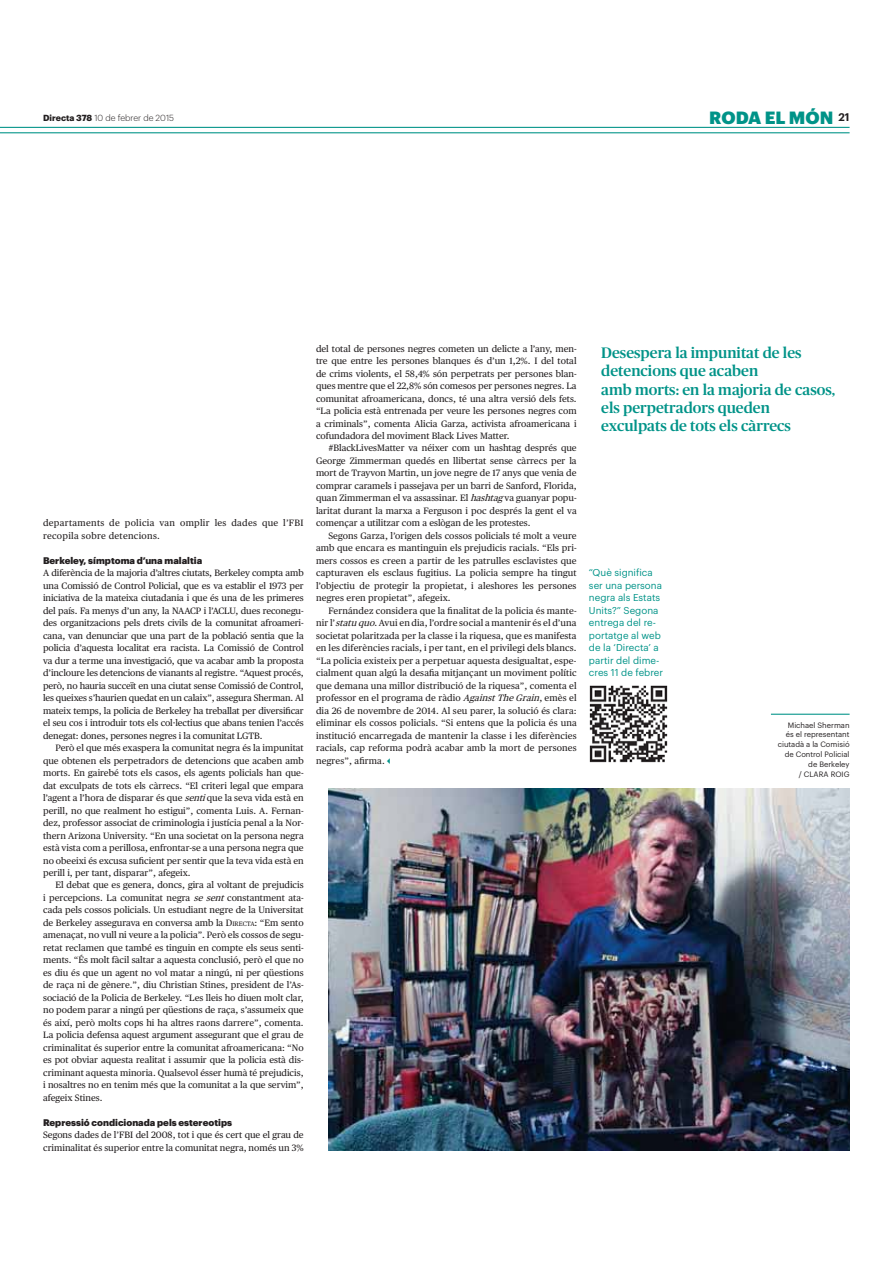
<style>
.page{position:relative;width:893px;height:1263px;background:#fff}
.page>*{position:absolute;margin:0;border:0;box-sizing:border-box;transform-origin:0 0}
.t1{font:900 17.4px "Graphik";letter-spacing:.005em;color:#009388}
.t2{font:500 15.15px/18.3px "Publico";color:#009388}
.t3{font:9.75px/12.5px "Graphik";color:#009388}
.t4{font:900 9.45px "Graphik";color:#231f20}
.t5{font:9.3px/12.5px "Publico Text";color:#231f20;text-align:justify}
.t6{font:9.3px/12.5px "Publico Text";letter-spacing:.03em;color:#231f20}
.t7{font:300 8.7px "Graphik";color:#231f20}
.t8{font:7.65px/9.8px "Graphik";color:#231f20;text-align:right}
.s1{font-weight:700}
.s2{font-style:italic}
.s3{font-style:inherit}
.s4{font-size:6.45px}
</style>
<div class="page">
<hr style="left:0;top:127px;width:849px;height:1px;background:#009388">
<hr style="left:0;top:132px;width:849px;height:1px;background:#009388">
<img style="left:328px;top:789px;width:521px;height:362px">
<hr style="left:771px;top:714px;width:78px;height:1px;background:#009388">
<img style="left:589px;top:685px;width:79px;height:78px">
<p class="t7" style="left:43px;top:114px;width:132px"><span class="s1">Directa 378</span> 10 de febrer de 2015</p>
<h1 class="t1" style="left:709px;top:111px;width:142px">RODA EL MÓN <sup>21</sup></h1>
<p class="t6" style="left:43px;top:518px;width:262px">departaments de policia van omplir les dades que l’FBI recopila sobre detencions.</p>
<p class="t4" style="left:43px;top:557px;width:161px">Berkeley, símptoma d’una malaltia</p>
<p class="t5" style="left:43px;top:568px;width:262px">A diferència de la majoria d’altres ciutats, Berkeley compta amb una Comissió de Control Policial, que es va establir el 1973 per iniciativa de la mateixa ciutadania i que és una de les primeres del país. Fa menys d’un any, la NAACP i l’ACLU, dues reconegu&shy;des organitzacions pels drets civils de la comunitat afroameri&shy;cana, van denunciar que una part de la població sentia que la policia d’aquesta localitat era racista. La Comissió de Control va dur a terme una investigació, que va acabar amb la proposta d’incloure les detencions de vianants al registre. “Aquest procés, però, no hauria succeït en una ciutat sense Comissió de Control, les queixes s’haurien quedat en un calaix”, assegura Sherman. Al mateix temps, la policia de Berkeley ha treballat per diversificar el seu cos i introduir tots els col·lectius que abans tenien l’accés denegat: dones, persones negres i la comunitat LGTB.</p>
<p class="t5" style="left:43px;top:742px;width:262px;text-indent:12px">Però el que més exaspera la comunitat negra és la impunitat que obtenen els perpetradors de detencions que acaben amb morts. En gairebé tots els casos, els agents policials han que&shy;dat exculpats de tots els càrrecs. “El criteri legal que empara l’agent a l’hora de disparar és que <span class="s2">senti</span>que la seva vida està en perill, no que realment ho estigui”, comenta Luis. A. Fernan&shy;dez, professor associat de criminologia i justícia penal a la Nor&shy;thern Arizona University. “En una societat on la persona negra està vista com a perillosa, enfrontar-se a una persona negra que no obeeixi és excusa suficient per sentir que la teva vida està en perill i, per tant, disparar”, afegeix.</p>
<p class="t5" style="left:43px;top:880px;width:262px;text-indent:12px">El debat que es genera, doncs, gira al voltant de prejudicis i percepcions. La comunitat negra <span class="s2">se sent</span> constantment ata&shy;cada pels cossos policials. Un estudiant negre de la Universitat de Berkeley assegurava en conversa amb la <span class="s3">D</span><span class="s4">IRECTA</span>: “Em sento amenaçat, no vull ni veure a la policia”. Però els cossos de segu&shy;retat reclamen que també es tinguin en compte els seus senti&shy;ments. “És molt fàcil saltar a aquesta conclusió, però el que no es diu és que un agent no vol matar a ningú, ni per qüestions de raça ni de gènere.”, diu Christian Stines, president de l’As&shy;sociació de la Policia de Berkeley. “Les lleis ho diuen molt clar, no podem parar a ningú per qüestions de raça, s’assumeix que és així, però molts cops hi ha altres raons darrere”, comenta.<br>La policia defensa aquest argument assegurant que el grau de criminalitat és superior entre la comunitat afroamericana: “No es pot obviar aquesta realitat i assumir que la policia està dis&shy;criminant aquesta minoria. Qualsevol ésser humà té prejudicis, i nosaltres no en tenim més que la comunitat a la que servim”, afegeix Stines.</p>
<p class="t4" style="left:43px;top:1118px;width:190px">Repressió condicionada pels estereotips</p>
<p class="t5" style="left:43px;top:1129px;width:262px">Segons dades de l’FBI del 2008, tot i que és cert que el grau de criminalitat és superior entre la comunitat negra, només un 3%</p>
<p class="t5" style="left:316px;top:343px;width:262px">del total de persones negres cometen un delicte a l’any, men&shy;tre que entre les persones blanques és d’un 1,2%. I del total de crims violents, el 58,4% són perpetrats per persones blan&shy;ques mentre que el 22,8% són comesos per persones negres. La comunitat afroamericana, doncs, té una altra versió dels fets. “La policia està entrenada per veure les persones negres com a criminals”, comenta Alicia Garza, activista afroamericana i cofundadora del moviment Black Lives Matter.</p>
<p class="t5" style="left:316px;top:443px;width:262px;text-indent:12px">#BlackLivesMatter va néixer com un hashtag després que George Zimmerman quedés en llibertat sense càrrecs per la mort de Trayvon Martin, un jove negre de 17 anys que venia de comprar caramels i passejava per un barri de Sanford, Florida, quan Zimmerman el va assassinar. El <span class="s2">hashtag</span> va guanyar popu&shy;laritat durant la marxa a Ferguson i poc després la gent el va començar a utilitzar com a eslògan de les protestes.</p>
<p class="t5" style="left:316px;top:530px;width:262px;text-indent:12px">Segons Garza, l’origen dels cossos policials té molt a veure amb que encara es mantinguin els prejudicis racials. “Els pri&shy;mers cossos es creen a partir de les patrulles esclavistes que capturaven els esclaus fugitius. La policia sempre ha tingut l’objectiu de protegir la propietat, i aleshores les persones negres eren propietat”, afegeix.</p>
<p class="t5" style="left:316px;top:605px;width:262px;text-indent:12px">Fernández considera que la finalitat de la policia és mante&shy;nir l’<span class="s2">statu quo</span>. Avui en dia, l’ordre social a mantenir és el d’una societat polaritzada per la classe i la riquesa, que es manifesta en les diferències racials, i per tant, en el privilegi dels blancs. “La policia existeix per a perpetuar aquesta desigualtat, espe&shy;cialment quan algú la desafia mitjançant un moviment polític que demana una millor distribució de la riquesa”, comenta el professor en el programa de ràdio <span class="s2">AgainstThe Grain</span>, emès el dia 26 de novembre de 2014. Al seu parer, la solució és clara: eliminar els cossos policials. “Si entens que la policia és una institució encarregada de mantenir la classe i les diferències racials, cap reforma podrà acabar amb la mort de persones negres”, afirma.</p>
<h2 class="t2" style="left:601px;top:345px;width:235px">Desespera la impunitat de les detencions que acaben<br>amb morts: en la majoria de casos, els perpetradors queden exculpats de tots els càrrecs</h2>
<p class="t3" style="left:589px;top:567px;width:76px">“Què significa ser una persona negra als Estats<br>Units?” Segona entrega del re&shy;portatge al web de la ‘Directa’ a partir del dime&shy;cres 11 de febrer</p>
<p class="t8" style="left:778px;top:720px;width:73px">Michael Sherman<br>és el representant ciutadà a la Comisió de Control Policial de Berkeley<br>/ CLARA ROIG</p>
</div>
